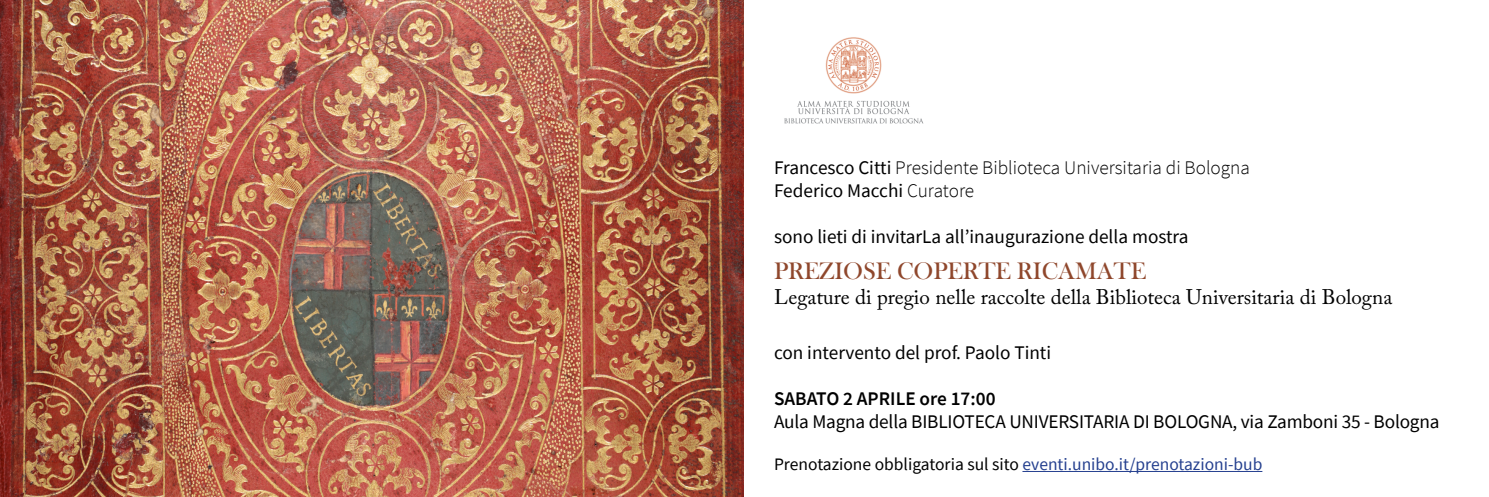
<style>
.page{position:relative;width:1489px;height:497px;background:#fff}
.page>*{position:absolute;margin:0;border:0;box-sizing:border-box;transform-origin:0 0}
.t1{font:24.5px "Bask Old Face";color:#8f472c}
.t2{font:21px "Adobe Caslon Pro";color:#000}
.t3{font:19.25px "Source Sans Pro";letter-spacing:-.01em;color:#000}
.t4{font:300 19.25px/23.1px "Source Sans Pro";color:#000}
.t5{font:600 19.25px "Source Sans Pro";color:#000}
.t6{font:17.5px "Source Sans Pro";color:#25408f}
.s1{font-weight:400}
.s2{color:#000}
</style>
<div class="page">
<hr style="left:1022px;top:470px;width:240px;height:1px;background:#25408f">
<img style="left:1px;top:1px;width:742px;height:494px">
<img style="left:784px;top:37px;width:140px;height:87px">
<p class="t4" style="left:774px;top:155px;width:477px"><span class="s1">Francesco Citti</span> Presidente Biblioteca Universitaria di Bologna<br><span class="s1">Federico Macchi</span> Curatore</p>
<p class="t3" style="left:774px;top:224px;width:416px">sono lieti di invitarLa all’inaugurazione della mostra</p>
<p class="t1" style="left:774px;top:257px;width:373px">PREZIOSE COPERTE RICAMATE</p>
<p class="t2" style="left:774px;top:284px;width:619px">Legature di pregio nelle raccolte della Biblioteca Universitaria di Bologna</p>
<p class="t3" style="left:774px;top:339px;width:279px">con intervento del prof. Paolo Tinti</p>
<p class="t5" style="left:774px;top:385px;width:223px">SABATO 2 APRILE ore 17:00</p>
<p class="t3" style="left:774px;top:409px;width:667px">Aula Magna della BIBLIOTECA UNIVERSITARIA DI BOLOGNA, via Zamboni 35 - Bologna</p>
<p class="t6" style="left:774px;top:452px;width:490px"><span class="s2">Prenotazione obbligatoria sul sito</span> eventi.unibo.it/prenotazioni-bub</p>
</div>
